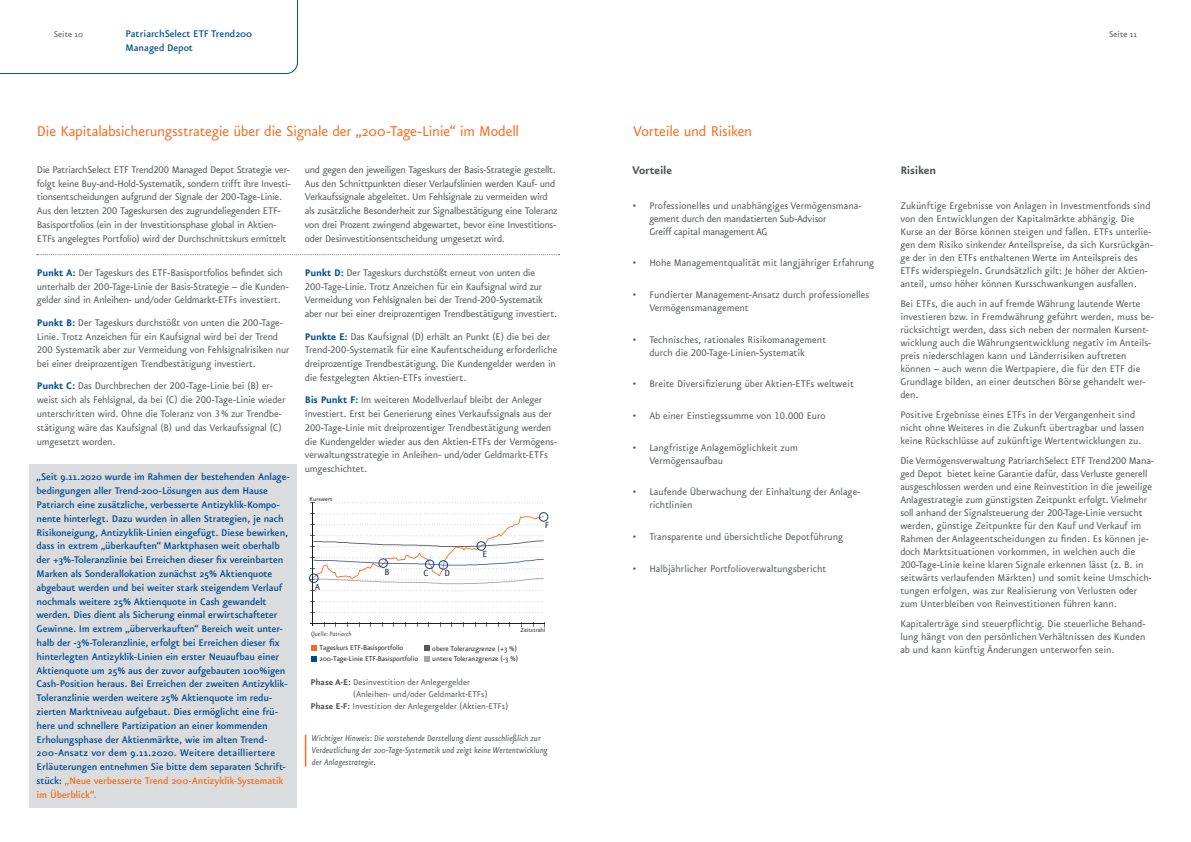
<style>
.page{position:relative;width:1191px;height:842px;background:#fff}
.page>*{position:absolute;margin:0;border:0;box-sizing:border-box;transform-origin:0 0}
.t1{font:17px "Eureka Sans OT";letter-spacing:-.015em;color:#f36c21}
.t2{font:700 13px "Eureka Sans OT";letter-spacing:-.02em;color:#525557}
.t3{font:11.5px/13px "Eureka Sans OT";letter-spacing:-.005em;color:#525557}
.t4{font:500 11.5px/13.8px "Eureka Sans OT";letter-spacing:-.01em;color:#014990}
.t5{font:11.5px/13.8px "Eureka Sans OT";letter-spacing:-.025em;color:#525557}
.t6{font:500 11.5px "Eureka Sans OT";color:#00518a}
.t7{font:10.6px "Eureka Sans OT";color:#231f20}
.t8{font:italic 10px/12px "Eureka Sans OT";letter-spacing:-.005em;color:#525557}
.t9{font:10px "Eureka Sans OT";color:#525557}
.t10{font:8.4px/10.9px "Eureka Sans OT";letter-spacing:-.01em;color:#231f20}
.t11{font:italic 7.5px "Eureka Sans OT";color:#46484a}
.t12{font:7.1px "Eureka Sans OT";color:#231f20}
.s1{font-weight:700;color:#00518a}
.s2{color:#f36e21}
.s3{font-weight:700}
</style>
<div class="page">
<svg style="left:0;top:0;width:298px;height:74px"></svg>
<svg style="left:37px;top:254px;width:522px;height:1px"></svg>
<div style="left:29px;top:463px;width:267px;height:344px;background:#dadcdd"></div>
<svg style="left:316px;top:503px;width:227px;height:1px"></svg>
<hr style="left:312px;top:503px;width:1px;height:123px;background:#231f20">
<hr style="left:310px;top:623px;width:235px;height:1px;background:#231f20">
<svg style="left:309px;top:512px;width:239px;height:72px"></svg>
<svg style="left:311px;top:645px;width:6px;height:5px"></svg>
<svg style="left:311px;top:656px;width:6px;height:5px"></svg>
<svg style="left:424px;top:646px;width:5px;height:15px"></svg>
<hr style="left:305px;top:735px;width:1px;height:32px;background:#f36e21">
<p class="t9" style="left:54px;top:28px;width:31px">Seite 10</p>
<p class="t6" style="left:125px;top:27px;width:128px">PatriarchSelect ETF Trend200</p>
<p class="t9" style="left:1109px;top:28px;width:29px">Seite 11</p>
<p class="t6" style="left:125px;top:41px;width:69px">Managed Depot</p>
<h1 class="t1" style="left:37px;top:121px;width:484px">Die Kapitalabsicherungsstrategie über die Signale der „200-Tage-Linie“ im Modell</h1>
<p class="t5" style="left:37px;top:163px;width:255px">Die PatriarchSelect ETF Trend200 Managed Depot Strategie ver&shy;folgt keine Buy-and-Hold-Systematik, sondern trifft ihre Investi&shy;tionsentscheidungen aufgrund der Signale der 200-Tage-Linie.<br>Aus den letzten 200 Tageskursen des zugrundeliegenden ETF-Basisportfolios (ein in der Investitionsphase global in Aktien-ETFs angelegtes Portfolio) wird der Durchschnittskurs ermittelt</p>
<p class="t5" style="left:305px;top:163px;width:254px">und gegen den jeweiligen Tageskurs der Basis-Strategie gestellt.<br>Aus den Schnittpunkten dieser Verlaufslinien werden Kauf- und Verkaufssignale abgeleitet. Um Fehlsignale zu vermeiden wird als zusätzliche Besonderheit zur Signalbestätigung eine Toleranz von drei Prozent zwingend abgewartet, bevor eine Investitions&shy;oder Desinvestitionsentscheidung umgesetzt wird.</p>
<p class="t3" style="left:37px;top:266px;width:253px;line-height:13.8px"><span class="s1">Punkt A:</span> Der Tageskurs des ETF-Basisportfolios befindet sich unterhalb der 200-Tage-Linie der Basis-Strategie – die Kunden&shy;gelder sind in Anleihen- und/oder Geldmarkt-ETFs investiert.</p>
<p class="t3" style="left:37px;top:316px;width:254px;line-height:13.8px"><span class="s1">Punkt B:</span> Der Tageskurs durchstößt von unten die 200-Tage-Linie. Trotz Anzeichen für ein Kaufsignal wird bei der Trend 200 Systematik aber zur Vermeidung von Fehlsignalrisiken nur bei einer dreiprozentigen Trendbestätigung investiert.</p>
<p class="t3" style="left:37px;top:379px;width:250px;line-height:13.8px"><span class="s1">Punkt C:</span> Das Durchbrechen der 200-Tage-Linie bei (B) er&shy;weist sich als Fehlsignal, da bei (C) die 200-Tage-Linie wieder unterschritten wird. Ohne die Toleranz von 3% zur Trendbe&shy;stätigung wäre das Kaufsignal (B) und das Verkaufssignal (C) umgesetzt worden.</p>
<p class="t3" style="left:305px;top:266px;width:254px;line-height:13.8px"><span class="s1">Punkt D:</span> Der Tageskurs durchstößt erneut von unten die 200-Tage-Linie. Trotz Anzeichen für ein Kaufsignal wird zur Vermeidung von Fehlsignalen bei der Trend-200-Systematik aber nur bei einer dreiprozentigen Trendbestätigung investiert.</p>
<p class="t3" style="left:305px;top:329px;width:254px;line-height:13.8px"><span class="s1">Punkte E:</span> Das Kaufsignal (D) erhält an Punkt (E) die bei der Trend-200-Systematik für eine Kaufentscheidung erforderliche dreiprozentige Trendbestätigung. Die Kundengelder werden in die festgelegten Aktien-ETFs investiert.</p>
<p class="t3" style="left:305px;top:393px;width:254px;line-height:13.8px"><span class="s1">Bis Punkt F:</span> Im weiteren Modellverlauf bleibt der Anleger investiert. Erst bei Generierung eines Verkaufssignals aus der 200-Tage-Linie mit dreiprozentiger Trendbestätigung werden die Kundengelder wieder aus den Aktien-ETFs der Vermögens&shy;verwaltungsstrategie in Anleihen- und/oder Geldmarkt-ETFs umgeschichtet.</p>
<p class="t4" style="left:37px;top:470px;width:255px">„Seit 9.11.2020 wurde im Rahmen der bestehenden Anlage&shy;bedingungen aller Trend-200-Lösungen aus dem Hause Patriarch eine zusätzliche, verbesserte Antizyklik-Kompo&shy;nente hinterlegt. Dazu wurden in allen Strategien, je nach Risikoneigung, Antizyklik-Linien eingefügt. Diese bewirken, dass in extrem „überkauften“ Marktphasen weit oberhalb der +3%-Toleranzlinie bei Erreichen dieser fix vereinbarten Marken als Sonderallokation zunächst 25% Aktienquote abgebaut werden und bei weiter stark steigendem Verlauf nochmals weitere 25% Aktienquote in Cash gewandelt werden. Dies dient als Sicherung einmal erwirtschafteter Gewinne. Im extrem „überverkauften“ Bereich weit unter&shy;halb der -3%-Toleranzlinie, erfolgt bei Erreichen dieser fix hinterlegten Antizyklik-Linien ein erster Neuaufbau einer Aktienquote um 25% aus der zuvor aufgebauten 100%igen Cash-Position heraus. Bei Erreichen der zweiten Antizyklik-Toleranzlinie werden weitere 25% Aktienquote im redu&shy;zierten Marktniveau aufgebaut. Dies ermöglicht eine frü&shy;here und schnellere Partizipation an einer kommenden Erholungsphase der Aktienmärkte, wie im alten Trend-200-Ansatz vor dem 9.11.2020. Weitere detailliertere Erläuterungen entnehmen Sie bitte dem separaten Schrift&shy;stück: <span class="s2">„Neue verbesserte Trend 200-Antizyklik-Systematik im Überblick“.</span></p>
<p class="t12" style="left:310px;top:495px;width:24px">Kurswert</p>
<p class="t7" style="left:545px;top:519px;width:6px">F</p>
<p class="t7" style="left:482px;top:548px;width:6px">E</p>
<p class="t7" style="left:384px;top:565px;width:7px">B</p>
<p class="t7" style="left:423px;top:567px;width:6px">C</p>
<p class="t7" style="left:444px;top:567px;width:7px">D</p>
<p class="t7" style="left:315px;top:580px;width:7px">A</p>
<p class="t12" style="left:520px;top:625px;width:26px">Zeitstrahl</p>
<p class="t11" style="left:311px;top:630px;width:42px">Quelle: Patriarch</p>
<p class="t10" style="left:319px;top:642px;width:100px">Tageskurs ETF-Basisportfolio<br>200-Tage-Linie ETF-Basisportfolio</p>
<p class="t10" style="left:432px;top:643px;width:87px">obere Toleranzgrenze (+3 %) untere Toleranzgrenze (-3 %)</p>
<p class="t9" style="left:310px;top:676px;width:161px"><span class="s3">Phase A-E:</span> Desinvestition der Anlegergelder</p>
<p class="t9" style="left:353px;top:688px;width:136px">(Anleihen- und/oder Geldmarkt-ETFs)</p>
<p class="t9" style="left:310px;top:700px;width:199px"><span class="s3">Phase E-F:</span> Investition der Anlegergelder (Aktien-ETFs)</p>
<p class="t8" style="left:312px;top:732px;width:237px">Wichtiger Hinweis: Die vorstehende Darstellung dient ausschließlich zur<br>Verdeutlichung der 200-Tage-Systematik und zeigt keine Wertentwicklung der Anlagestrategie.</p>
<h1 class="t1" style="left:633px;top:121px;width:121px">Vorteile und Risiken</h1>
<p class="t2" style="left:632px;top:163px;width:41px">Vorteile</p>
<p class="t3" style="left:649px;top:199px;width:213px;text-indent:-17px">• Professionelles und unabhängiges Vermögensmana&shy;gement durch den mandatierten Sub-Advisor<br>Greiff capital management AG</p>
<p class="t3" style="left:632px;top:257px;width:243px">• Hohe Managementqualität mit langjähriger Erfahrung</p>
<p class="t3" style="left:649px;top:288px;width:221px;text-indent:-17px">• Fundierter Management-Ansatz durch professionelles<br>Vermögensmanagement</p>
<p class="t3" style="left:632px;top:333px;width:195px;text-align:center">• Technisches, rationales Risikomanagement durch die 200-Tage-Linien-Systematik</p>
<p class="t3" style="left:632px;top:378px;width:223px">• Breite Diversifizierung über Aktien-ETFs weltweit</p>
<p class="t3" style="left:632px;top:409px;width:195px">• Ab einer Einstiegssumme von 10.000 Euro</p>
<p class="t3" style="left:649px;top:441px;width:150px;text-indent:-17px">• Langfristige Anlagemöglichkeit zum<br>Vermögensaufbau</p>
<p class="t3" style="left:649px;top:486px;width:212px;text-indent:-17px">• Laufende Überwachung der Einhaltung der Anlage&shy;richtlinien</p>
<p class="t3" style="left:632px;top:530px;width:212px">• Transparente und übersichtliche Depotführung</p>
<p class="t3" style="left:632px;top:562px;width:195px">• Halbjährlicher Portfolioverwaltungsbericht</p>
<p class="t2" style="left:900px;top:163px;width:37px">Risiken</p>
<p class="t3" style="left:900px;top:199px;width:254px">Zukünftige Ergebnisse von Anlagen in Investmentfonds sind von den Entwicklungen der Kapitalmärkte abhängig. Die Kurse an der Börse können steigen und fallen. ETFs unterlie&shy;gen dem Risiko sinkender Anteilspreise, da sich Kursrückgän&shy;ge der in den ETFs enthaltenen Werte im Anteilspreis des ETFs widerspiegeln. Grundsätzlich gilt: Je höher der Aktien&shy;anteil, umso höher können Kursschwankungen ausfallen.</p>
<p class="t3" style="left:900px;top:297px;width:255px">Bei ETFs, die auch in auf fremde Währung lautende Werte investieren bzw. in Fremdwährung geführt werden, muss be&shy;rücksichtigt werden, dass sich neben der normalen Kursent&shy;wicklung auch die Währungsentwicklung negativ im Anteils&shy;preis niederschlagen kann und Länderrisiken auftreten können – auch wenn die Wertpapiere, die für den ETF die Grundlage bilden, an einer deutschen Börse gehandelt wer&shy;den.</p>
<p class="t3" style="left:900px;top:408px;width:245px">Positive Ergebnisse eines ETFs in der Vergangenheit sind nicht ohne Weiteres in die Zukunft übertragbar und lassen keine Rückschlüsse auf zukünftige Wertentwicklungen zu.</p>
<p class="t3" style="left:900px;top:454px;width:255px">Die Vermögensverwaltung PatriarchSelect ETF Trend200 Mana&shy;ged Depot bietet keine Garantie dafür, dass Verluste generell ausgeschlossen werden und eine Reinvestition in die jeweilige Anlagestrategie zum günstigsten Zeitpunkt erfolgt. Vielmehr soll anhand der Signalsteuerung der 200-Tage-Linie versucht werden, günstige Zeitpunkte für den Kauf und Verkauf im Rahmen der Anlageentscheidungen zu finden. Es können je&shy;doch Marktsituationen vorkommen, in welchen auch die 200-Tage-Linie keine klaren Signale erkennen lässt (z. B. in seitwärts verlaufenden Märkten) und somit keine Umschich&shy;tungen erfolgen, was zur Realisierung von Verlusten oder zum Unterbleiben von Reinvestitionen führen kann.</p>
<p class="t3" style="left:900px;top:617px;width:246px;text-align:justify">Kapitalerträge sind steuerpflichtig. Die steuerliche Behand&shy;lung hängt von den persönlichen Verhältnissen des Kunden ab und kann künftig Änderungen unterworfen sein.</p>
</div>
